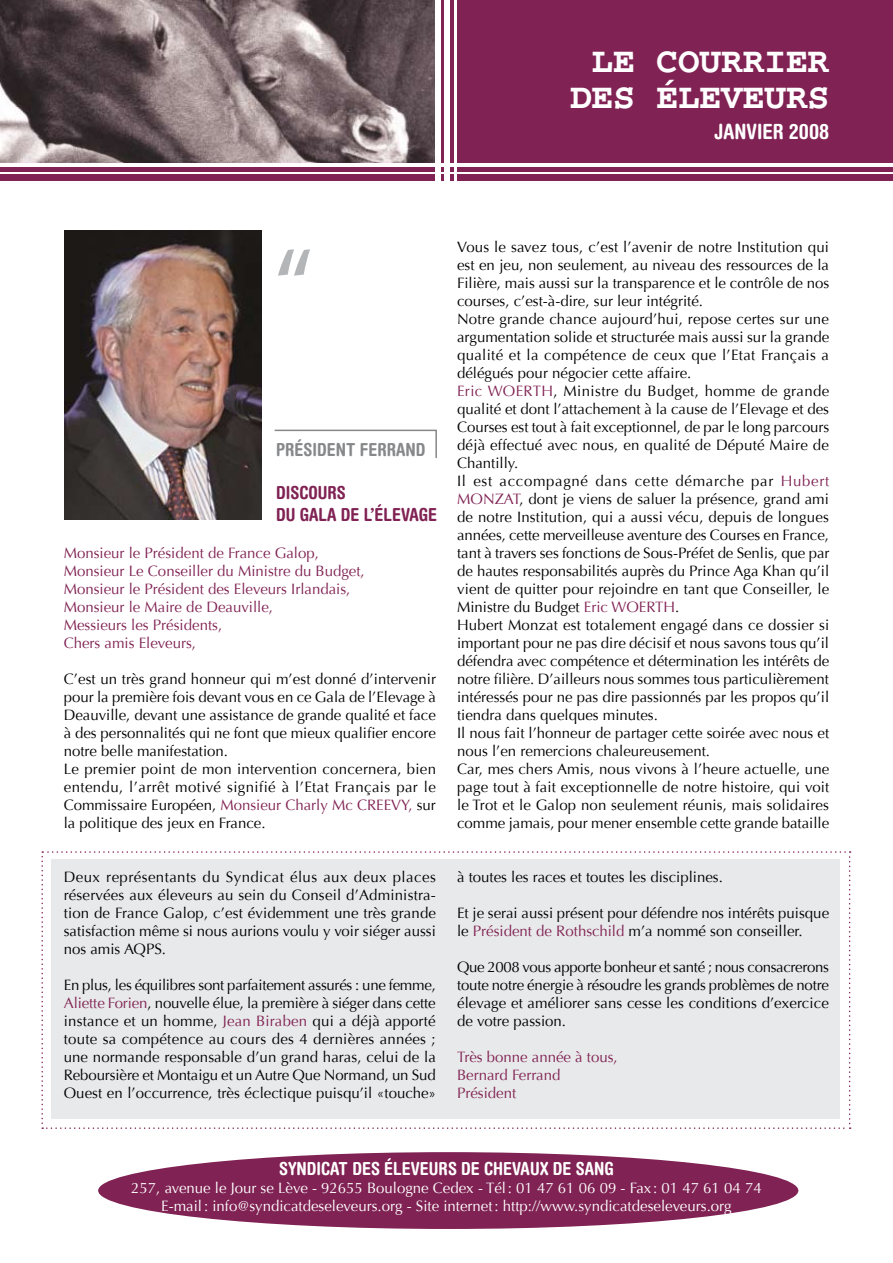
<style>
.page{position:relative;width:893px;height:1263px;background:#fff}
.page>*{position:absolute;margin:0;border:0;box-sizing:border-box;transform-origin:0 0}
.t1{font:108px "Myriad Pro";color:#b4b5b7}
.t2{font:700 36px/36px "Courier";color:#fff;text-align:center}
.t3{font:700 condensed 21px "Helvetica Rounded";color:#fff}
.t4{font:700 condensed 18px "Helvetica Rounded";color:#fff}
.t5{font:700 condensed 18px/21.6px "Helvetica Rounded";color:#802253}
.t6{font:700 condensed 18px "Helvetica Rounded";color:#87888a}
.t7{font:15px/18px "Optima";color:#000}
.t8{font:15px/18px "Optima";color:#802253}
.t9{font:15px/18px "Optima";color:#fff;text-align:center}
.s1{color:#802253}
</style>
<div class="page">
<div style="left:98px;top:1152px;width:700px;height:77px;background:#802253;border-radius:50%"></div>
<div style="left:0;top:0;width:893px;height:162px;background:#802253"></div>
<img style="left:65px;top:230px;width:196px;height:289px">
<svg style="left:274px;top:429px;width:163px;height:29px"></svg>
<img style="left:0;top:0;width:435px;height:162px">
<svg style="left:41px;top:851px;width:810px;height:278px;background:#e9eaeb"></svg>
<hr style="left:0;top:167px;width:893px;height:4px;background:#802253">
<div style="left:0;top:174px;width:893px;height:7px;background:#802253"></div>
<div style="left:435px;top:0;width:5px;height:198px;background:#fff"></div>
<div style="left:444px;top:0;width:5px;height:198px;background:#fff"></div>
<hr style="left:454px;top:0;width:2px;height:198px;background:#fff">
<h2 class="t2" style="left:570px;top:44px;width:261px">LE COURRIER<br>DES ÉLEVEURS</h2>
<h3 class="t3" style="left:714px;top:119px;width:116px">JANVIER 2008</h3>
<h1 class="t1" style="left:274px;top:221px;width:40px">“</h1>
<p class="t6" style="left:276px;top:439px;width:151px">PRÉSIDENT FERRAND</p>
<p class="t5" style="left:276px;top:482px;width:162px">DISCOURS<br>DU GALA DE L’ÉLEVAGE</p>
<p class="t8" style="left:64px;top:544px;width:302px">Monsieur le Président de France Galop, Monsieur Le Conseiller du Ministre du Budget, Monsieur le Président des Eleveurs Irlandais, Monsieur le Maire de Deauville,<br>Messieurs les Présidents,<br>Chers amis Eleveurs,</p>
<p class="t7" style="left:64px;top:670px;width:374px">C’est un très grand honneur qui m’est donné d’intervenir pour la première fois devant vous en ce Gala de l’Elevage à Deauville, devant une assistance de grande qualité et face à des personnalités qui ne font que mieux qualifier encore notre belle manifestation.<br>Le premier point de mon intervention concernera, bien entendu, l’arrêt motivé signifié à l’Etat Français par le Commissaire Européen, <span class="s1">Monsieur Charly Mc CREEVY,</span> sur la politique des jeux en France.</p>
<p class="t7" style="left:64px;top:868px;width:374px;text-align:justify">Deux représentants du Syndicat élus aux deux places réservées aux éleveurs au sein du Conseil d’Administra&shy;tion de France Galop, c’est évidemment une très grande satisfaction même si nous aurions voulu y voir siéger aussi nos amis AQPS.</p>
<p class="t7" style="left:64px;top:976px;width:374px;text-align:justify">En plus, les équilibres sont parfaitement assurés : une femme, <span class="s1">Aliette Forien</span>, nouvelle élue, la première à siéger dans cette instance et un homme, <span class="s1">Jean Biraben</span> qui a déjà apporté toute sa compétence au cours des 4 dernières années ; une normande responsable d’un grand haras, celui de la Reboursière et Montaigu et un Autre Que Normand, un Sud Ouest en l’occurrence, très éclectique puisqu’il «touche»</p>
<p class="t7" style="left:457px;top:238px;width:374px">Vous le savez tous, c’est l’avenir de notre Institution qui est en jeu, non seulement, au niveau des ressources de la Filière, mais aussi sur la transparence et le contrôle de nos courses, c’est-à-dire, sur leur intégrité.<br>Notre grande chance aujourd’hui, repose certes sur une argumentation solide et structurée mais aussi sur la grande qualité et la compétence de ceux que l’Etat Français a délégués pour négocier cette affaire.<br><span class="s1">Eric WOERTH</span>, Ministre du Budget, homme de grande qualité et dont l’attachement à la cause de l’Elevage et des Courses est tout à fait exceptionnel, de par le long parcours déjà effectué avec nous, en qualité de Député Maire de Chantilly.<br>Il est accompagné dans cette démarche par <span class="s1">Hubert MONZAT</span>, dont je viens de saluer la présence, grand ami de notre Institution, qui a aussi vécu, depuis de longues années, cette merveilleuse aventure des Courses en France, tant à travers ses fonctions de Sous-Préfet de Senlis, que par de hautes responsabilités auprès du Prince Aga Khan qu’il vient de quitter pour rejoindre en tant que Conseiller, le Ministre du Budget <span class="s1">Eric WOERTH</span>.<br>Hubert Monzat est totalement engagé dans ce dossier si important pour ne pas dire décisif et nous savons tous qu’il défendra avec compétence et détermination les intérêts de notre filière. D’ailleurs nous sommes tous particulièrement intéressés pour ne pas dire passionnés par les propos qu’il tiendra dans quelques minutes.<br>Il nous fait l’honneur de partager cette soirée avec nous et nous l’en remercions chaleureusement.<br>Car, mes chers Amis, nous vivons à l’heure actuelle, une page tout à fait exceptionnelle de notre histoire, qui voit le Trot et le Galop non seulement réunis, mais solidaires comme jamais, pour mener ensemble cette grande bataille</p>
<p class="t7" style="left:457px;top:868px;width:267px">à toutes les races et toutes les disciplines.</p>
<p class="t7" style="left:457px;top:904px;width:374px">Et je serai aussi présent pour défendre nos intérêts puisque le <span class="s1">Président de Rothschild</span> m’a nommé son conseiller.</p>
<p class="t7" style="left:457px;top:958px;width:373px;text-align:justify">Que 2008 vous apporte bonheur et santé ; nous consacrerons toute notre énergie à résoudre les grands problèmes de notre élevage et améliorer sans cesse les conditions d’exercice de votre passion.</p>
<p class="t8" style="left:457px;top:1048px;width:162px">Très bonne année à tous,<br>Bernard Ferrand<br>Président</p>
<p class="t4" style="left:279px;top:1157px;width:336px">SYNDICAT DES ÉLEVEURS DE CHEVAUX DE SANG</p>
<p class="t9" style="left:131px;top:1179px;width:632px">257, avenue le Jour se Lève - 92655 Boulogne Cedex - Tél: 01 47 61 06 09 - Fax : 01 47 61 04 74<br>E-mail: info@syndicatdeseleveurs.org - Site internet: http://www.syndicatdeseleveurs.org</p>
</div>
